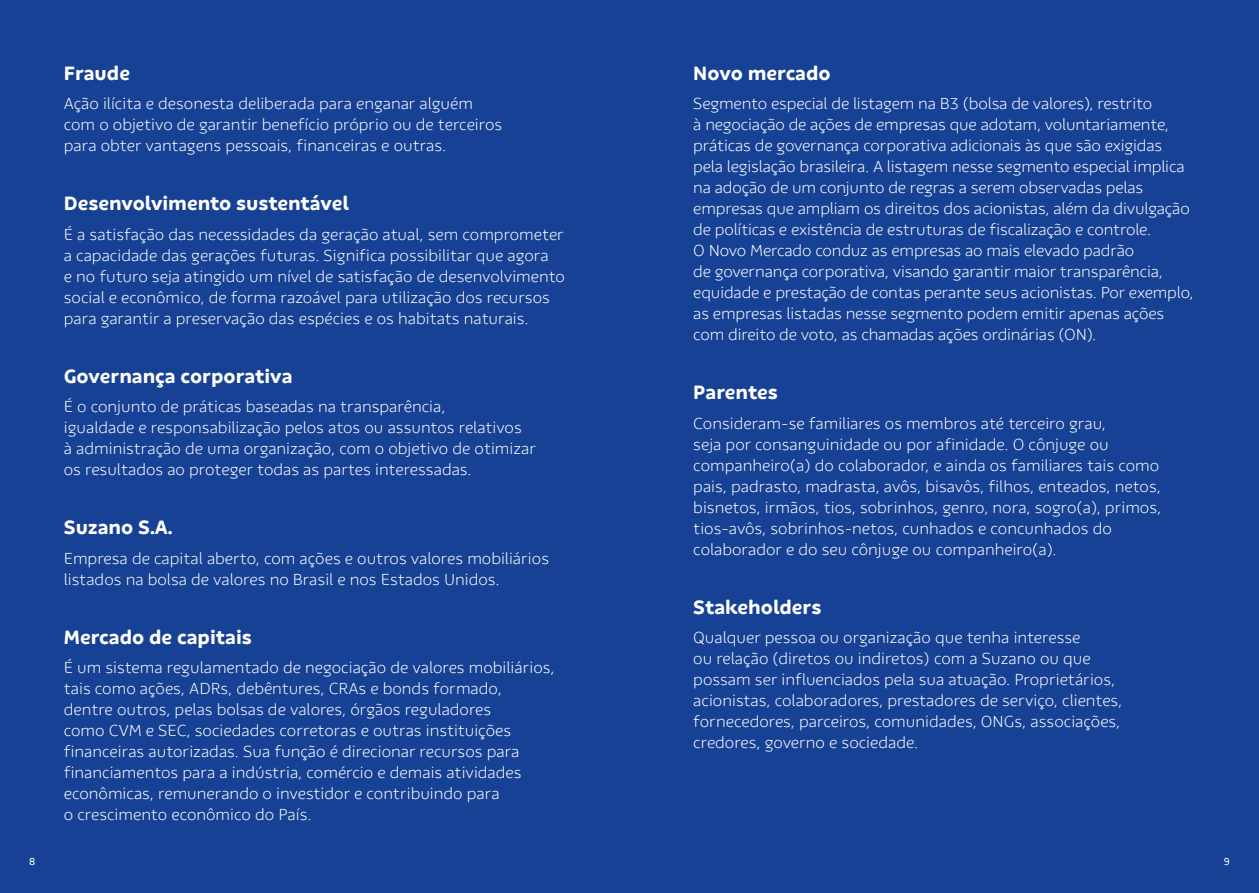
<style>
.page{position:relative;width:1259px;height:893px;background:#164194}
.page>*{position:absolute;margin:0;border:0;box-sizing:border-box;transform-origin:0 0}
.t1{font:800 19.5px "Suzano Sans";color:#fff}
.t2{font:300 16.5px/21px "Suzano Sans";color:#fff}
.t3{font:10.5px "Suzano Sans";color:#fff}
</style>
<div class="page">
<p class="t1" style="left:64px;top:61px;width:68px">Fraude</p>
<p class="t2" style="left:64px;top:93px;width:440px">Ação ilícita e desonesta deliberada para enganar alguém com o objetivo de garantir benefício próprio ou de terceiros para obter vantagens pessoais, fi nanceiras e outras.</p>
<p class="t1" style="left:64px;top:192px;width:287px">Desenvolvimento sustentável</p>
<p class="t2" style="left:64px;top:223px;width:503px">É a satisfação das necessidades da geração atual, sem comprometer a capacidade das gerações futuras. Significa possibilitar que agora<br>e no futuro seja atingido um nível de satisfação de desenvolvimento social e econômico, de forma razoável para utilização dos recursos para garantir a preservação das espécies e os habitats naturais.</p>
<p class="t1" style="left:64px;top:364px;width:230px">Governança corporativa</p>
<p class="t2" style="left:64px;top:396px;width:474px">É o conjunto de práticas baseadas na transparência,<br>igualdade e responsabilização pelos atos ou assuntos relativos<br>à administração de uma organização, com o objetivo de otimizar os resultados ao proteger todas as partes interessadas.</p>
<p class="t1" style="left:64px;top:516px;width:110px">Suzano S.A.</p>
<p class="t2" style="left:64px;top:547px;width:487px">Empresa de capital aberto, com ações e outros valores mobiliários listados na bolsa de valores no Brasil e nos Estados Unidos.</p>
<p class="t1" style="left:64px;top:625px;width:189px">Mercado de capitais</p>
<p class="t2" style="left:64px;top:657px;width:492px">É um sistema regulamentado de negociação de valores mobiliários, tais como ações, ADRs, debêntures, CRAs e bonds formado, dentre outros, pelas bolsas de valores, órgãos reguladores<br>como CVM e SEC, sociedades corretoras e outras instituições<br>fi nanceiras autorizadas. Sua função é direcionar recursos para<br>fi nanciamentos para a indústria, comércio e demais atividades econômicas, remunerando o investidor e contribuindo para<br>o crescimento econômico do País.</p>
<p class="t1" style="left:693px;top:61px;width:139px">Novo mercado</p>
<p class="t2" style="left:693px;top:93px;width:502px">Segmento especial de listagem na B3 (bolsa de valores), restrito<br>à negociação de ações de empresas que adotam, voluntariamente, práticas de governança corporativa adicionais às que são exigidas pela legislação brasileira. A listagem nesse segmento especial implica na adoção de um conjunto de regras a serem observadas pelas empresas que ampliam os direitos dos acionistas, além da divulgação de políticas e existência de estruturas de fiscalização e controle.<br>O Novo Mercado conduz as empresas ao mais elevado padrão<br>de governança corporativa, visando garantir maior transparência, equidade e prestação de contas perante seus acionistas. Por exemplo, as empresas listadas nesse segmento podem emitir apenas ações com direito de voto, as chamadas ações ordinárias (ON).</p>
<p class="t1" style="left:693px;top:381px;width:86px">Parentes</p>
<p class="t2" style="left:693px;top:412px;width:469px">Consideram-se familiares os membros até terceiro grau,<br>seja por consanguinidade ou por afi nidade. O cônjuge ou companheiro(a) do colaborador, e ainda os familiares tais como pais, padrasto, madrasta, avôs, bisavôs, filhos, enteados, netos, bisnetos, irmãos, tios, sobrinhos, genro, nora, sogro(a), primos, tios-avôs, sobrinhos-netos, cunhados e concunhados do colaborador e do seu cônjuge ou companheiro(a).</p>
<p class="t1" style="left:693px;top:595px;width:130px">Stakeholders</p>
<p class="t2" style="left:693px;top:627px;width:430px">Qualquer pessoa ou organização que tenha interesse<br>ou relação (diretos ou indiretos) com a Suzano ou que possam ser influenciados pela sua atuação. Proprietários, acionistas, colaboradores, prestadores de serviço, clientes, fornecedores, parceiros, comunidades, ONGs, associações, credores, governo e sociedade.</p>
<p class="t3" style="left:29px;top:855px;width:8px">8</p>
<p class="t3" style="left:1223px;top:855px;width:8px">9</p>
</div>
